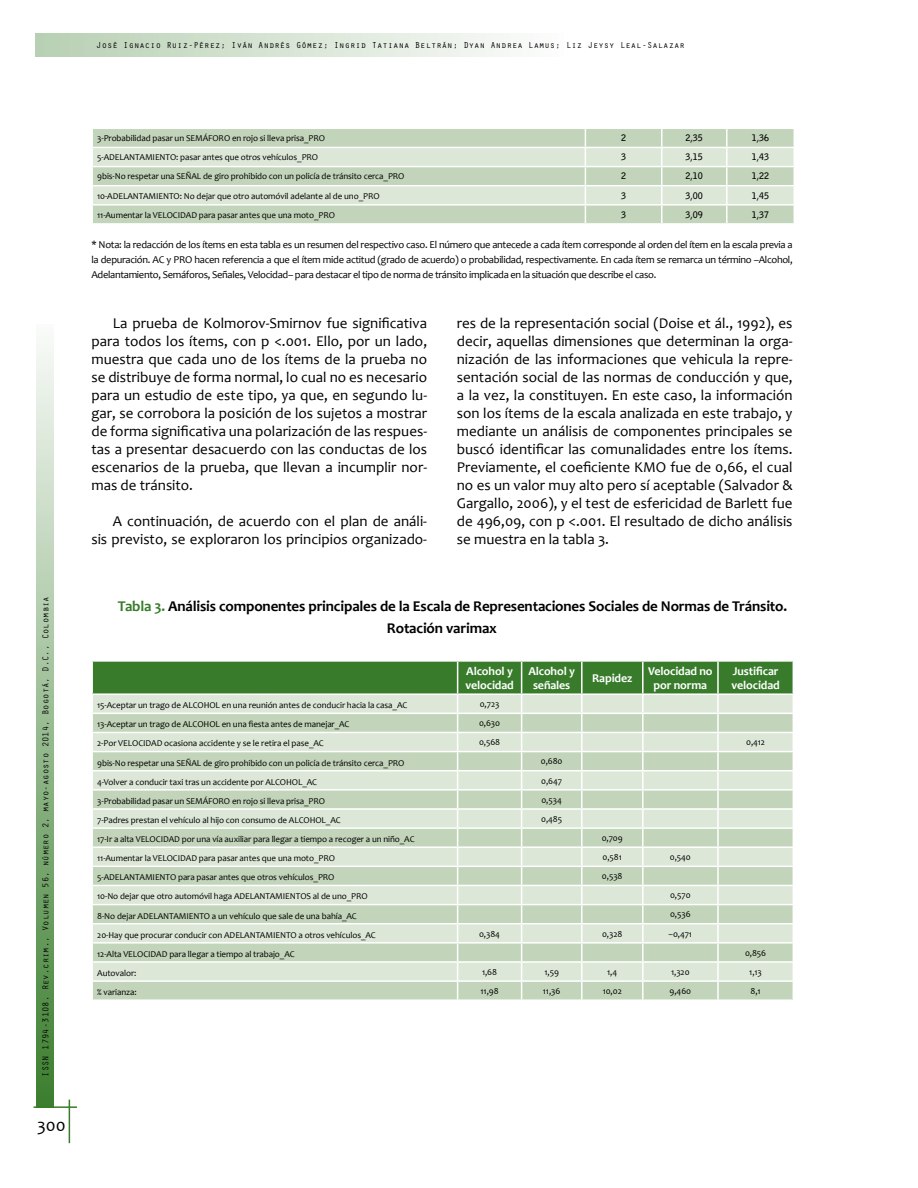
<style>
.page{position:relative;width:918px;height:1188px;background:#fff}
.page>*{position:absolute;margin:0;border:0;box-sizing:border-box;transform-origin:0 0}
.t1{font:18px "Candara";color:#000}
.t2{font:15px/18px "Candara";color:#000;text-align:justify}
.t3{font:700 15px/21.6px "Candara";letter-spacing:-.01em;color:#000}
.t4{font:700 12px/14.4px "Candara";letter-spacing:-.01em;color:#fff}
.t5{font:10.5px/15px "Candara";letter-spacing:-.03em;color:#000;text-align:justify}
.t6{font:9px "Candara";letter-spacing:-.01em;color:#000}
.t7{font:9px "Orator Std";color:#000}
.t8{font:700 9px "Bell Gothic Std";letter-spacing:-.01em;color:#000}
.s1{color:#387c2b}
</style>
<div class="page">
<hr style="left:34px;top:1106px;width:43px;height:2px;background:#387c2b">
<hr style="left:69px;top:1100px;width:1px;height:43px;background:#387c2b">
<div style="left:36px;top:324px;width:18px;height:784px;background:linear-gradient(to bottom,#fafbfa,#3b7e2e)"></div>
<div style="left:35px;top:33px;width:529px;height:24px;background:linear-gradient(to right,#b7d0b3,#fcfdfc)"></div>
<svg style="left:92px;top:129px;width:702px;height:94px;background:#d0dec9"></svg>
<div style="left:92px;top:661px;width:366px;height:33px;background:#387c2b"></div>
<div style="left:93px;top:695px;width:364px;height:18px;background:#dde7d8"></div>
<svg style="left:93px;top:714px;width:364px;height:285px;background:#cfddc8"></svg>
<hr style="left:91px;top:660px;width:367px;height:2px;background:#fff">
<hr style="left:91px;top:662px;width:2px;height:31px;background:#fff">
<hr style="left:91px;top:693px;width:367px;height:2px;background:#fff">
<hr style="left:91px;top:732px;width:367px;height:1px;background:#fff">
<hr style="left:91px;top:751px;width:367px;height:1px;background:#fff">
<hr style="left:91px;top:770px;width:367px;height:1px;background:#fff">
<hr style="left:91px;top:789px;width:367px;height:2px;background:#fff">
<hr style="left:91px;top:808px;width:367px;height:2px;background:#fff">
<hr style="left:91px;top:827px;width:367px;height:2px;background:#fff">
<hr style="left:91px;top:846px;width:367px;height:2px;background:#fff">
<hr style="left:91px;top:866px;width:367px;height:1px;background:#fff">
<hr style="left:91px;top:885px;width:367px;height:1px;background:#fff">
<hr style="left:91px;top:904px;width:367px;height:1px;background:#fff">
<hr style="left:91px;top:923px;width:367px;height:1px;background:#fff">
<hr style="left:91px;top:942px;width:367px;height:2px;background:#fff">
<hr style="left:91px;top:961px;width:367px;height:2px;background:#fff">
<hr style="left:91px;top:980px;width:367px;height:2px;background:#fff">
<svg style="left:457px;top:661px;width:337px;height:338px;background:#c6d7bf"></svg>
<p class="t7" style="left:96px;top:39px;width:590px">José Ignacio Ruiz-Pérez; Iván Andrés Gómez; Ingrid Tatiana Beltrán; Dyan Andrea Lamus; Liz Jeysy Leal-Salazar</p>
<p class="t7" style="left:39px;top:1077px;width:482px;rotate:-90deg">ISSN 1794-3108. Rev.crim., Volumen 56, número 2, mayo-agosto 2014, Bogotá, D.C., Colombia</p>
<h1 class="t1" style="left:37px;top:1114px;width:30px">300</h1>
<p class="t6" style="left:97px;top:133px;width:229px">3-Probabilidad pasar un SEMÁFORO en rojo si lleva prisa_PRO</p>
<p class="t8" style="left:621px;top:133px;width:7px">2</p>
<p class="t8" style="left:686px;top:133px;width:19px">2,35</p>
<p class="t8" style="left:752px;top:133px;width:19px">1,36</p>
<p class="t6" style="left:97px;top:152px;width:222px">5-ADELANTAMIENTO: pasar antes que otros vehículos_PRO</p>
<p class="t8" style="left:621px;top:152px;width:7px">3</p>
<p class="t8" style="left:686px;top:152px;width:19px">3,15</p>
<p class="t8" style="left:752px;top:152px;width:19px">1,43</p>
<p class="t6" style="left:97px;top:171px;width:309px">9bis-No respetar una SEÑAL de giro prohibido con un policía de tránsito cerca_PRO</p>
<p class="t8" style="left:621px;top:171px;width:7px">2</p>
<p class="t8" style="left:686px;top:171px;width:19px">2,10</p>
<p class="t8" style="left:752px;top:171px;width:19px">1,22</p>
<p class="t6" style="left:97px;top:190px;width:284px">10-ADELANTAMIENTO: No dejar que otro automóvil adelante al de uno_PRO</p>
<p class="t8" style="left:621px;top:190px;width:7px">3</p>
<p class="t8" style="left:686px;top:190px;width:19px">3,00</p>
<p class="t8" style="left:752px;top:190px;width:19px">1,45</p>
<p class="t6" style="left:97px;top:209px;width:239px">11-Aumentar la VELOCIDAD para pasar antes que una moto_PRO</p>
<p class="t8" style="left:621px;top:209px;width:7px">3</p>
<p class="t8" style="left:686px;top:209px;width:19px">3,09</p>
<p class="t8" style="left:752px;top:209px;width:19px">1,37</p>
<p class="t5" style="left:91px;top:237px;width:703px">* Nota: la redacción de los ítems en esta tabla es un resumen del respectivo caso. El número que antecede a cada ítem corresponde al orden del ítem en la escala previa a la depuración. AC y PRO hacen referencia a que el ítem mide actitud (grado de acuerdo) o probabilidad, respectivamente. En cada ítem se remarca un término –Alcohol, Adelantamiento, Semáforos, Señales, Velocidad– para destacar el tipo de norma de tránsito implicada en la situación que describe el caso.</p>
<p class="t2" style="left:91px;top:314px;width:337px;text-indent:21px">La prueba de Kolmorov-Smirnov fue significativa para todos los ítems, con p &lt;.001. Ello, por un lado, muestra que cada uno de los ítems de la prueba no se distribuye de forma normal, lo cual no es necesario para un estudio de este tipo, ya que, en segundo lu&shy;gar, se corrobora la posición de los sujetos a mostrar de forma significativa una polarización de las respues&shy;tas a presentar desacuerdo con las conductas de los escenarios de la prueba, que llevan a incumplir nor&shy;mas de tránsito.</p>
<h2 class="t2" style="left:91px;top:512px;width:337px;text-align:right">A continuación, de acuerdo con el plan de análi-<br>sis previsto, se exploraron los principios organizado-</h2>
<p class="t2" style="left:457px;top:314px;width:337px">res de la representación social (Doise et ál., 1992), es decir, aquellas dimensiones que determinan la orga&shy;nización de las informaciones que vehicula la repre&shy;sentación social de las normas de conducción y que, a la vez, la constituyen. En este caso, la información son los ítems de la escala analizada en este trabajo, y mediante un análisis de componentes principales se buscó identificar las comunalidades entre los ítems.<br>Previamente, el coeficiente KMO fue de 0,66, el cual no es un valor muy alto pero sí aceptable (Salvador &amp; Gargallo, 2006), y el test de esfericidad de Barlett fue de 496,09, con p &lt;.001. El resultado de dicho análisis se muestra en la tabla 3.</p>
<h2 class="t3" style="left:387px;top:595px;width:402px;text-indent:-269px"><span class="s1">Tabla 3.</span> Análisis componentes principales de la Escala de Representaciones Sociales de Normas de Tránsito.<br>Rotación varimax</h2>
<h3 class="t4" style="left:465px;top:663px;width:50px">Alcohol y velocidad</h3>
<h3 class="t4" style="left:528px;top:663px;width:48px;text-align:center">Alcohol y señales</h3>
<h3 class="t4" style="left:592px;top:671px;width:41px">Rapidez</h3>
<h3 class="t4" style="left:648px;top:663px;width:66px;text-align:center">Velocidad no por norma</h3>
<h3 class="t4" style="left:732px;top:663px;width:50px">Justificar velocidad</h3>
<p class="t6" style="left:97px;top:700px;width:312px">15-Aceptar un trago de ALCOHOL en una reunión antes de conducir hacia la casa_AC</p>
<p class="t6" style="left:480px;top:698px;width:21px">0,723</p>
<p class="t6" style="left:97px;top:719px;width:254px">13-Aceptar un trago de ALCOHOL en una fiesta antes de manejar_AC</p>
<p class="t6" style="left:479px;top:718px;width:23px">0,630</p>
<p class="t6" style="left:97px;top:738px;width:228px">2-Por VELOCIDAD ocasiona accidente y se le retira el pase_AC</p>
<p class="t6" style="left:479px;top:737px;width:23px">0,568</p>
<p class="t6" style="left:746px;top:737px;width:20px">0,412</p>
<p class="t6" style="left:97px;top:757px;width:309px">9bis-No respetar una SEÑAL de giro prohibido con un policía de tránsito cerca_PRO</p>
<p class="t6" style="left:541px;top:756px;width:23px">0,680</p>
<p class="t6" style="left:97px;top:776px;width:221px">4-Volver a conducir taxi tras un accidente por ALCOHOL_AC</p>
<p class="t6" style="left:541px;top:775px;width:22px">0,647</p>
<p class="t6" style="left:97px;top:795px;width:229px">3-Probabilidad pasar un SEMÁFORO en rojo si lleva prisa_PRO</p>
<p class="t6" style="left:541px;top:794px;width:22px">0,534</p>
<p class="t6" style="left:97px;top:814px;width:245px">7-Padres prestan el vehículo al hijo con consumo de ALCOHOL_AC</p>
<p class="t6" style="left:541px;top:813px;width:23px">0,485</p>
<p class="t6" style="left:97px;top:834px;width:319px">17-Ir a alta VELOCIDAD por una vía auxiliar para llegar a tiempo a recoger a un niño_AC</p>
<p class="t6" style="left:602px;top:832px;width:22px">0,709</p>
<p class="t6" style="left:97px;top:853px;width:239px">11-Aumentar la VELOCIDAD para pasar antes que una moto_PRO</p>
<p class="t6" style="left:603px;top:851px;width:21px">0,581</p>
<p class="t6" style="left:670px;top:851px;width:23px">0,540</p>
<p class="t6" style="left:97px;top:872px;width:239px">5-ADELANTAMIENTO para pasar antes que otros vehículos_PRO</p>
<p class="t6" style="left:602px;top:871px;width:22px">0,538</p>
<p class="t6" style="left:97px;top:891px;width:272px">10-No dejar que otro automóvil haga ADELANTAMIENTOS al de uno_PRO</p>
<p class="t6" style="left:670px;top:890px;width:22px">0,570</p>
<p class="t6" style="left:97px;top:910px;width:261px">8-No dejar ADELANTAMIENTO a un vehículo que sale de una bahía_AC</p>
<p class="t6" style="left:670px;top:909px;width:22px">0,536</p>
<p class="t6" style="left:97px;top:929px;width:280px">20-Hay que procurar conducir con ADELANTAMIENTO a otros vehículos_AC</p>
<p class="t6" style="left:479px;top:928px;width:22px">0,384</p>
<p class="t6" style="left:602px;top:928px;width:22px">0,328</p>
<p class="t6" style="left:669px;top:928px;width:25px">–0,471</p>
<p class="t6" style="left:97px;top:948px;width:199px">12-Alta VELOCIDAD para llegar a tiempo al trabajo_AC</p>
<p class="t6" style="left:745px;top:947px;width:23px">0,856</p>
<p class="t6" style="left:97px;top:967px;width:41px">Autovalor:</p>
<p class="t6" style="left:482px;top:966px;width:17px">1,68</p>
<p class="t6" style="left:544px;top:966px;width:16px">1,59</p>
<p class="t6" style="left:607px;top:966px;width:12px">1,4</p>
<p class="t6" style="left:671px;top:966px;width:20px">1,320</p>
<p class="t6" style="left:749px;top:966px;width:14px">1,13</p>
<p class="t6" style="left:97px;top:987px;width:41px">% varianza:</p>
<p class="t6" style="left:481px;top:985px;width:20px">11,98</p>
<p class="t6" style="left:543px;top:985px;width:19px">11,36</p>
<p class="t6" style="left:603px;top:985px;width:21px">10,02</p>
<p class="t6" style="left:670px;top:985px;width:23px">9,460</p>
<p class="t6" style="left:751px;top:985px;width:12px">8,1</p>
</div>
